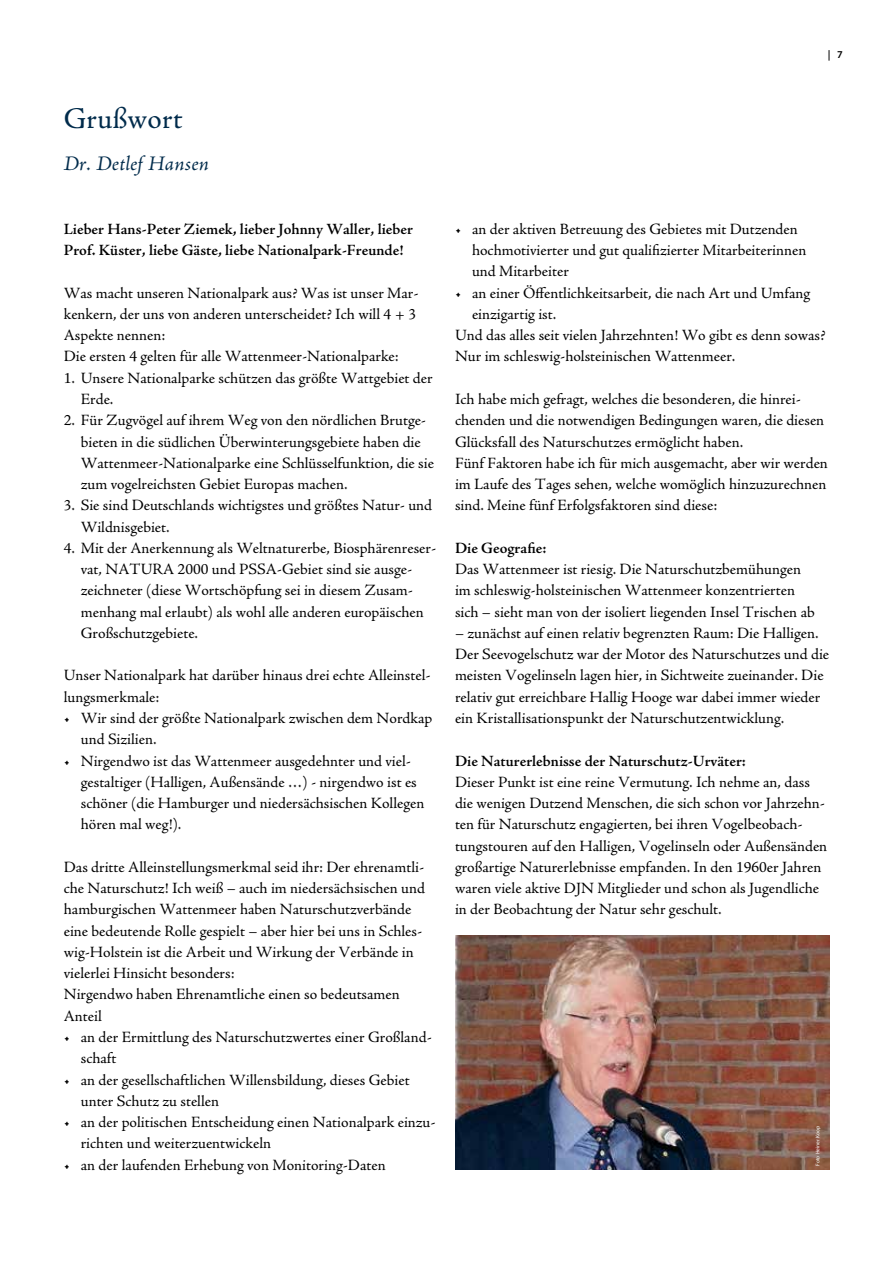
<style>
.page{position:relative;width:893px;height:1263px;background:#fff}
.page>*{position:absolute;margin:0;border:0;box-sizing:border-box;transform-origin:0 0}
.t1{font:30px "Adobe Jenson Pro";letter-spacing:.01em;color:#002b4b}
.t2{font:italic 21px "Adobe Jenson Pro";letter-spacing:.01em;color:#002b4b}
.t3{font:15.75px/21.3px "Adobe Jenson Pro";color:#000}
.t4{font:600 15.75px/21.3px "Adobe Jenson Pro";color:#000}
.t5{font:600 10.5px "Myriad Pro";color:#000}
.t6{font:5.4px "Myriad Pro";color:#fff}
</style>
<div class="page">
<img style="left:455px;top:935px;width:374px;height:234px">
<h1 class="t1" style="left:64px;top:101px;width:120px">Grußwort</h1>
<h2 class="t2" style="left:64px;top:152px;width:147px">Dr. Detlef Hansen</h2>
<p class="t4" style="left:64px;top:219px;width:351px">Lieber Hans-Peter Ziemek, lieber Johnny Waller, lieber<br>Prof. Küster, liebe Gäste, liebe Nationalpark-Freunde!</p>
<p class="t3" style="left:64px;top:282px;width:356px">Was macht unseren Nationalpark aus? Was ist unser Mar&shy;kenkern, der uns von anderen unterscheidet? Ich will 4 + 3<br>Aspekte nennen:<br>Die ersten 4 gelten für alle Wattenmeer-Nationalparke:</p>
<p class="t3" style="left:81px;top:367px;width:353px;text-indent:-17px">1. Unsere Nationalparke schützen das größte Wattgebiet der<br>Erde.</p>
<p class="t3" style="left:81px;top:410px;width:355px;text-indent:-17px">2. Für Zugvögel auf ihrem Weg von den nördlichen Brutge&shy;bieten in die südlichen Überwinterungsgebiete haben die Wattenmeer-Nationalparke eine Schlüsselfunktion, die sie zum vogelreichsten Gebiet Europas machen.</p>
<p class="t3" style="left:81px;top:495px;width:353px;text-indent:-17px">3. Sie sind Deutschlands wichtigstes und größtes Natur- und<br>Wildnisgebiet.</p>
<p class="t3" style="left:81px;top:538px;width:357px;text-indent:-17px">4. Mit der Anerkennung als Weltnaturerbe, Biosphärenreser&shy;vat, NATURA 2000 und PSSA-Gebiet sind sie ausge&shy;zeichneter (diese Wortschöpfung sei in diesem Zusam&shy;menhang mal erlaubt) als wohl alle anderen europäischen Großschutzgebiete.</p>
<p class="t3" style="left:64px;top:665px;width:368px">Unser Nationalpark hat darüber hinaus drei echte Alleinstel&shy;lungsmerkmale:</p>
<p class="t3" style="left:81px;top:708px;width:353px;text-indent:-17px">• Wir sind der größte Nationalpark zwischen dem Nordkap und Sizilien.</p>
<p class="t3" style="left:81px;top:750px;width:345px;text-indent:-17px">• Nirgendwo ist das Wattenmeer ausgedehnter und viel&shy;gestaltiger (Halligen, Außensände …) - nirgendwo ist es schöner (die Hamburger und niedersächsischen Kollegen hören mal weg!).</p>
<p class="t3" style="left:64px;top:856px;width:363px">Das dritte Alleinstellungsmerkmal seid ihr: Der ehrenamtli&shy;che Naturschutz! Ich weiß – auch im niedersächsischen und hamburgischen Wattenmeer haben Naturschutzverbände eine bedeutende Rolle gespielt – aber hier bei uns in Schles&shy;wig-Holstein ist die Arbeit und Wirkung der Verbände in vielerlei Hinsicht besonders:<br>Nirgendwo haben Ehrenamtliche einen so bedeutsamen Anteil</p>
<p class="t3" style="left:81px;top:1027px;width:352px;text-indent:-17px">• an der Ermittlung des Naturschutzwertes einer Großland&shy;schaft</p>
<p class="t3" style="left:81px;top:1069px;width:330px;text-indent:-17px">• an der gesellschaftlichen Willensbildung, dieses Gebiet unter Schutz zu stellen</p>
<p class="t3" style="left:81px;top:1112px;width:356px;text-indent:-17px">• an der politischen Entscheidung einen Nationalpark einzu&shy;richten und weiterzuentwickeln</p>
<p class="t3" style="left:64px;top:1154px;width:323px">• an der laufenden Erhebung von Monitoring-Daten</p>
<p class="t5" style="left:828px;top:48px;width:16px">| 7</p>
<p class="t3" style="left:472px;top:219px;width:336px;text-indent:-17px">• an der aktiven Betreuung des Gebietes mit Dutzenden hochmotivierter und gut qualifizierter Mitarbeiterinnen und Mitarbeiter</p>
<p class="t3" style="left:455px;top:282px;width:357px">• an einer Öffentlichkeitsarbeit, die nach Art und Umfang</p>
<p class="t3" style="left:472px;top:304px;width:86px">einzigartig ist.</p>
<p class="t3" style="left:455px;top:325px;width:372px">Und das alles seit vielen Jahrzehnten! Wo gibt es denn sowas?</p>
<p class="t3" style="left:455px;top:346px;width:282px">Nur im schleswig-holsteinischen Wattenmeer.</p>
<p class="t3" style="left:455px;top:389px;width:374px">Ich habe mich gefragt, welches die besonderen, die hinrei&shy;chenden und die notwendigen Bedingungen waren, die diesen Glücksfall des Naturschutzes ermöglicht haben.<br>Fünf Faktoren habe ich für mich ausgemacht, aber wir werden im Laufe des Tages sehen, welche womöglich hinzuzurechnen sind. Meine fünf Erfolgsfaktoren sind diese:</p>
<p class="t4" style="left:455px;top:538px;width:93px">Die Geografie:</p>
<p class="t3" style="left:455px;top:559px;width:361px">Das Wattenmeer ist riesig. Die Naturschutzbemühungen im schleswig-holsteinischen Wattenmeer konzentrierten sich – sieht man von der isoliert liegenden Insel Trischen ab</p>
<p class="t3" style="left:455px;top:623px;width:376px">– zunächst auf einen relativ begrenzten Raum: Die Halligen.<br>Der Seevogelschutz war der Motor des Naturschutzes und die meisten Vogelinseln lagen hier, in Sichtweite zueinander. Die relativ gut erreichbare Hallig Hooge war dabei immer wieder ein Kristallisationspunkt der Naturschutzentwicklung.</p>
<p class="t4" style="left:455px;top:750px;width:292px">Die Naturerlebnisse der Naturschutz-Urväter:</p>
<p class="t3" style="left:455px;top:771px;width:374px">Dieser Punkt ist eine reine Vermutung. Ich nehme an, dass die wenigen Dutzend Menschen, die sich schon vor Jahrzehn&shy;ten für Naturschutz engagierten, bei ihren Vogelbeobach&shy;tungstouren auf den Halligen, Vogelinseln oder Außensänden großartige Naturerlebnisse empfanden. In den 1960er Jahren waren viele aktive DJN Mitglieder und schon als Jugendliche in der Beobachtung der Natur sehr geschult.</p>
<p class="t6" style="left:814px;top:1166px;width:41px;rotate:-90deg">Foto Heiner Koop</p>
</div>
